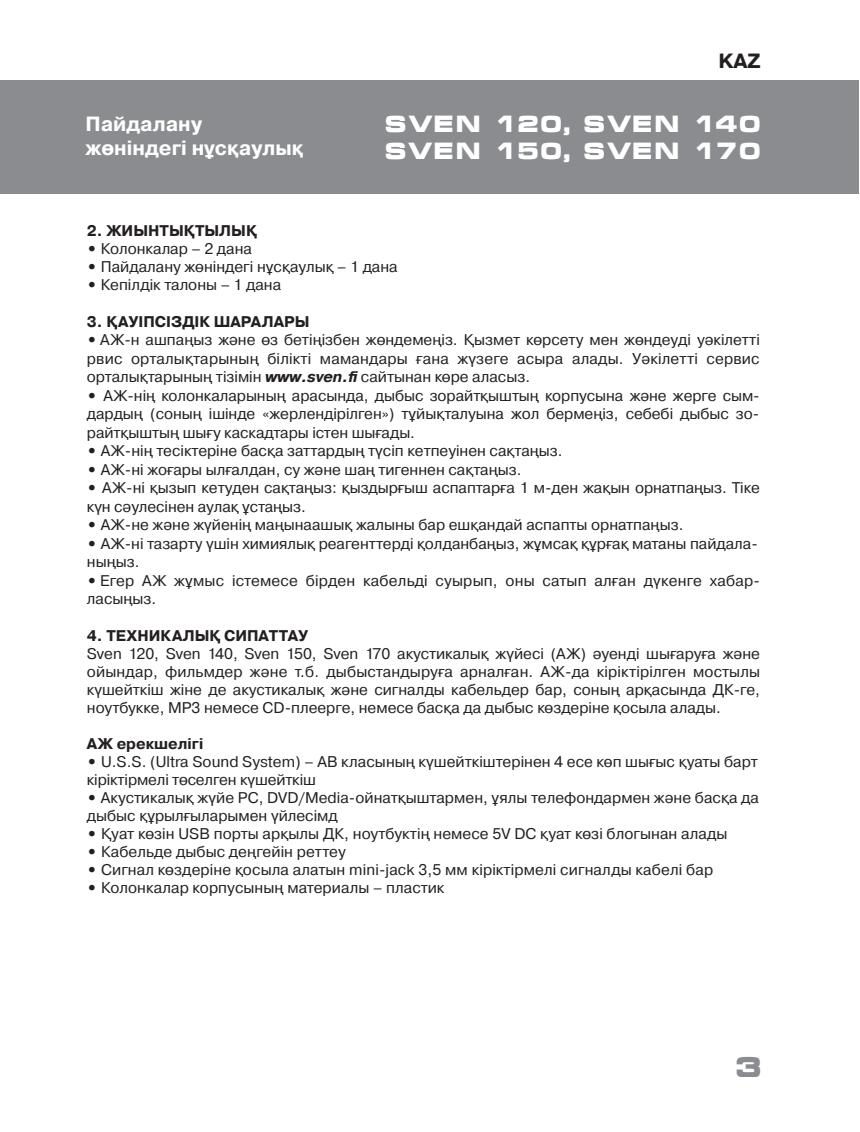
<style>
.page{position:relative;width:860px;height:1132px;background:#fff}
.page>*{position:absolute;margin:0;border:0;box-sizing:border-box;transform-origin:0 0}
.t1{font:700 28px "Micra";color:#8a8c8f}
.t2{font:700 22.75px/27.3px "Micra";color:#fff}
.t3{font:700 20.65px/24.5px "Pragmatica";color:#fff}
.t4{font:700 20.65px "Pragmatica";color:#231f20}
.t5{font:15.4px/18.6px "Pragmatica";color:#231f20}
.t6{font:700 15.4px "Pragmatica";color:#231f20}
.s1{font-weight:700}
.s2{font-weight:700;font-style:italic}
</style>
<div class="page">
<div style="left:0;top:81px;width:858px;height:113px;background:#8a8c8f"></div>
<h3 class="t3" style="left:85px;top:112px;width:220px">Пайдалану жөніндегі нұсқаулық</h3>
<h3 class="t4" style="left:718px;top:48px;width:44px">KAZ</h3>
<h2 class="t2" style="left:384px;top:110px;width:379px">SVEN 120, SVEN 140<br>SVEN 150, SVEN 170</h2>
<p class="t6" style="left:87px;top:221px;width:172px">2. ЖИЫНТЫҚТЫЛЫҚ</p>
<p class="t5" style="left:87px;top:240px;width:167px"><span class="s1">•</span> Колонкалар – 2 дана</p>
<p class="t5" style="left:87px;top:258px;width:312px"><span class="s1">•</span> Пайдалану жөніндегі нұсқаулық – 1 дана</p>
<p class="t5" style="left:87px;top:276px;width:196px"><span class="s1">•</span> Кепілдік талоны – 1 дана</p>
<p class="t6" style="left:87px;top:311px;width:224px">3. ҚАУІПСІЗДІК ШАРАЛАРЫ</p>
<p class="t5" style="left:87px;top:331px;width:674px;text-align:justify"><span class="s1">•</span> АЖ-н ашпаңыз және өз бетіңізбен жөндемеңіз. Қызмет көрсету мен жөндеуді уәкілетті рвис орталықтарының білікті мамандары ғана жүзеге асыра алады. Уәкілетті сервис орталықтарының тізімін <span class="s2">www.sven.fi</span> сайтынан көре аласыз.</p>
<p class="t5" style="left:87px;top:386px;width:674px;text-align:justify"><span class="s1">•</span> АЖ-нің колонкаларының арасында, дыбыс зорайтқыштың корпусына және жерге сым&shy;дардың (соның ішінде «жерлендірілген») тұйықталуына жол бермеңіз, себебі дыбыс зо&shy;райтқыштың шығу каскадтары істен шығады.</p>
<p class="t5" style="left:87px;top:441px;width:477px"><span class="s1">•</span> АЖ-нің тесіктеріне басқа заттардың түсіп кетпеуінен сақтаңыз.</p>
<p class="t5" style="left:87px;top:460px;width:436px"><span class="s1">•</span> АЖ-ні жоғары ылғалдан, су және шаң тигеннен сақтаңыз.</p>
<p class="t5" style="left:87px;top:478px;width:674px"><span class="s1">•</span> АЖ-ні қызып кетуден сақтаңыз: қыздырғыш аспаптарға 1 м-ден жақын орнатпаңыз. Тіке күн сәулесінен аулақ ұстаңыз.</p>
<p class="t5" style="left:87px;top:515px;width:598px"><span class="s1">•</span> АЖ-не және жүйенің маңынаашық жалыны бар ешқандай аспапты орнатпаңыз.</p>
<p class="t5" style="left:87px;top:534px;width:672px"><span class="s1">•</span> АЖ-ні тазарту үшін химиялық реагенттерді қолданбаңыз, жұмсақ құрғақ матаны пайдала&shy;ныңыз.</p>
<p class="t5" style="left:87px;top:571px;width:674px"><span class="s1">•</span> Егер АЖ жұмыс істемесе бірден кабельді суырып, оны сатып алған дүкенге хабар&shy;ласыңыз.</p>
<p class="t6" style="left:87px;top:625px;width:223px">4. ТЕХНИКАЛЫҚ СИПАТТАУ</p>
<p class="t5" style="left:87px;top:644px;width:674px;text-align:justify">Sven 120, Sven 140, Sven 150, Sven 170 акустикалық жүйесі (АЖ) әуенді шығаруға және ойындар, фильмдер және т.б. дыбыстандыруға арналған. АЖ-да кіріктірілген мостылы күшейткіш жіне де акустикалық және сигналды кабельдер бар, соның арқасында ДК-ге, ноутбукке, МР3 немесе CD-плеерге, немесе басқа да дыбыс көздеріне қосыла алады.</p>
<p class="t6" style="left:87px;top:733px;width:118px">АЖ ерекшелігі</p>
<p class="t5" style="left:87px;top:752px;width:672px"><span class="s1">•</span> U.S.S. (Ultra Sound System) – АВ класының күшейткіштерінен 4 есе көп шығыс қуаты барт кіріктірмелі төселген күшейткіш</p>
<p class="t5" style="left:87px;top:789px;width:673px"><span class="s1">•</span> Акустикалық жүйе РС, DVD/Media-ойнатқыштармен, ұялы телефондармен және басқа да дыбыс құрылғыларымен үйлесімд</p>
<p class="t5" style="left:87px;top:824px;width:642px"><span class="s1">•</span> Қуат көзін USB порты арқылы ДК, ноутбуктің немесе 5V DC қуат көзі блогынан алады</p>
<p class="t5" style="left:87px;top:842px;width:260px"><span class="s1">•</span> Кабельде дыбыс деңгейін реттеу</p>
<p class="t5" style="left:87px;top:860px;width:627px"><span class="s1">•</span> Сигнал көздеріне қосыла алатын mini-jack 3,5 мм кіріктірмелі сигналды кабелі бар</p>
<p class="t5" style="left:87px;top:878px;width:359px"><span class="s1">•</span> Колонкалар корпусының материалы – пластик</p>
<h1 class="t1" style="left:734px;top:1051px;width:30px">3</h1>
</div>
